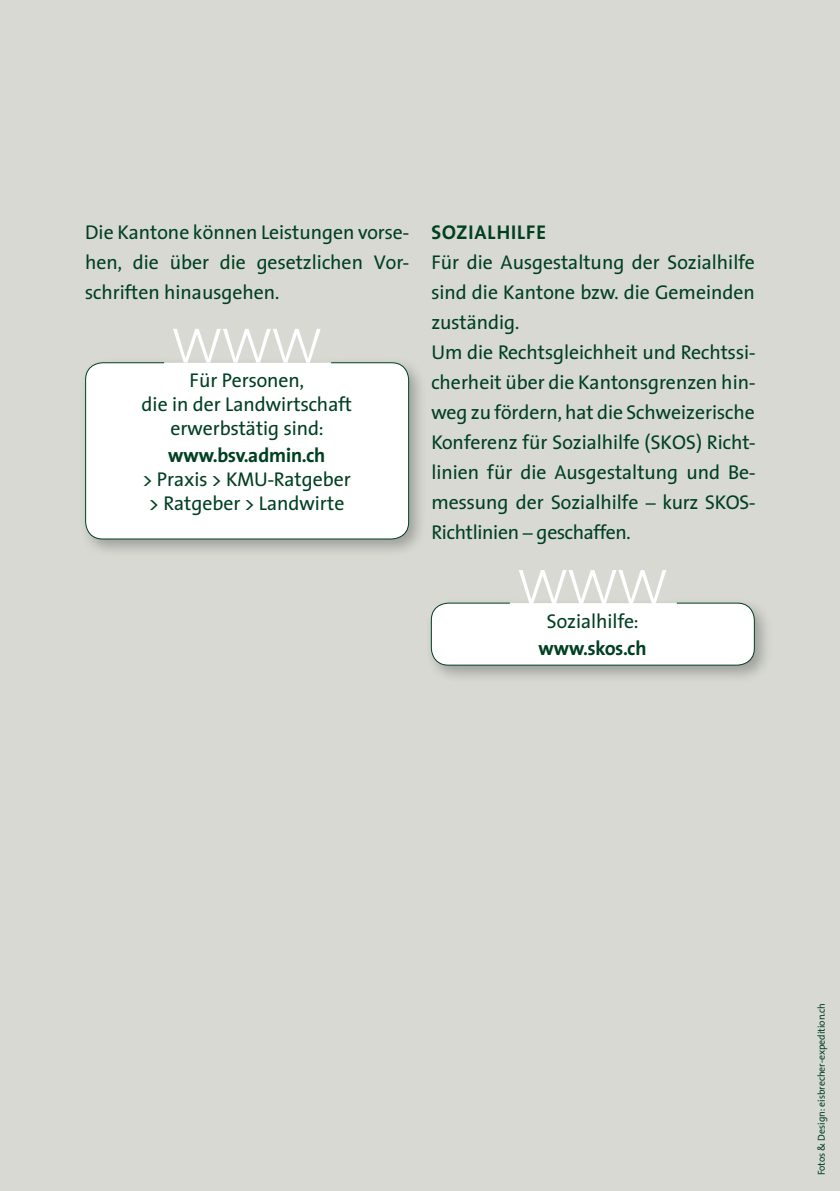
<style>
.page{position:relative;width:840px;height:1191px;background:#fff}
.page>*{position:absolute;margin:0;border:0;box-sizing:border-box;transform-origin:0 0}
.t1{font:300 70px "DIN";color:#fff}
.t2{font:20px/30px "Thesis Sans";color:#003f22;text-align:center}
.t3{font:700 20px "Thesis Sans";color:#003f22}
.t4{font:700 20px "Thesis Sans";letter-spacing:.05em;color:#003f22}
.t5{font:10px "Thesis Sans";color:#003f22}
</style>
<div class="page">
<div style="left:0;top:0;width:839px;height:1191px;background:#d7d9d2"></div>
<div style="left:78px;top:355px;width:348px;height:202px;background:#1a171c;opacity:.3"></div>
<div style="left:85px;top:362px;width:324px;height:177px;background:#fff;border:1px solid #003f22;border-radius:17px"></div>
<div style="left:423px;top:595px;width:348px;height:87px;background:#1a171c;opacity:.3"></div>
<div style="left:430px;top:602px;width:324px;height:63px;background:#fff;border:1px solid #003f22;border-radius:17px"></div>
<p class="t2" style="left:85px;top:219px;width:323px;text-align:justify">Die Kantone können Leistungen vorse&shy;hen, die über die gesetzlichen Vor&shy;schriften hinausgehen.</p>
<p class="t4" style="left:431px;top:222px;width:96px">Sozialhilfe</p>
<p class="t2" style="left:431px;top:249px;width:325px;text-align:left">Für die Ausgestaltung der Sozialhilfe sind die Kantone bzw. die Gemeinden zuständig.<br>Um die Rechtsgleichheit und Rechtssi&shy;cherheit über die Kantonsgrenzen hin&shy;weg zu fördern, hat die Schweizerische Konferenz für Sozialhilfe (SKOS) Richt&shy;linien für die Ausgestaltung und Be&shy;messung der Sozialhilfe – kurz SKOS-Richtlinien – geschaffen.</p>
<h1 class="t1" style="left:172px;top:294px;width:151px">www</h1>
<p class="t2" style="left:141px;top:369px;width:212px;line-height:24px">Für Personen,<br>die in der Landwirtschaft erwerbstätig sind:</p>
<p class="t3" style="left:168px;top:444px;width:158px">www.bsv.admin.ch</p>
<p class="t2" style="left:143px;top:468px;width:209px;line-height:24px">&gt; Praxis &gt; KMU-Ratgeber &gt; Ratgeber &gt; Landwirte</p>
<h1 class="t1" style="left:517px;top:535px;width:151px">www</h1>
<p class="t2" style="left:546px;top:607px;width:93px">Sozialhilfe:</p>
<p class="t3" style="left:538px;top:637px;width:109px">www.skos.ch</p>
<p class="t5" style="left:815px;top:1175px;width:174px;rotate:-90deg">Fotos &amp; Design: eisbrecher-expedition.ch</p>
</div>
